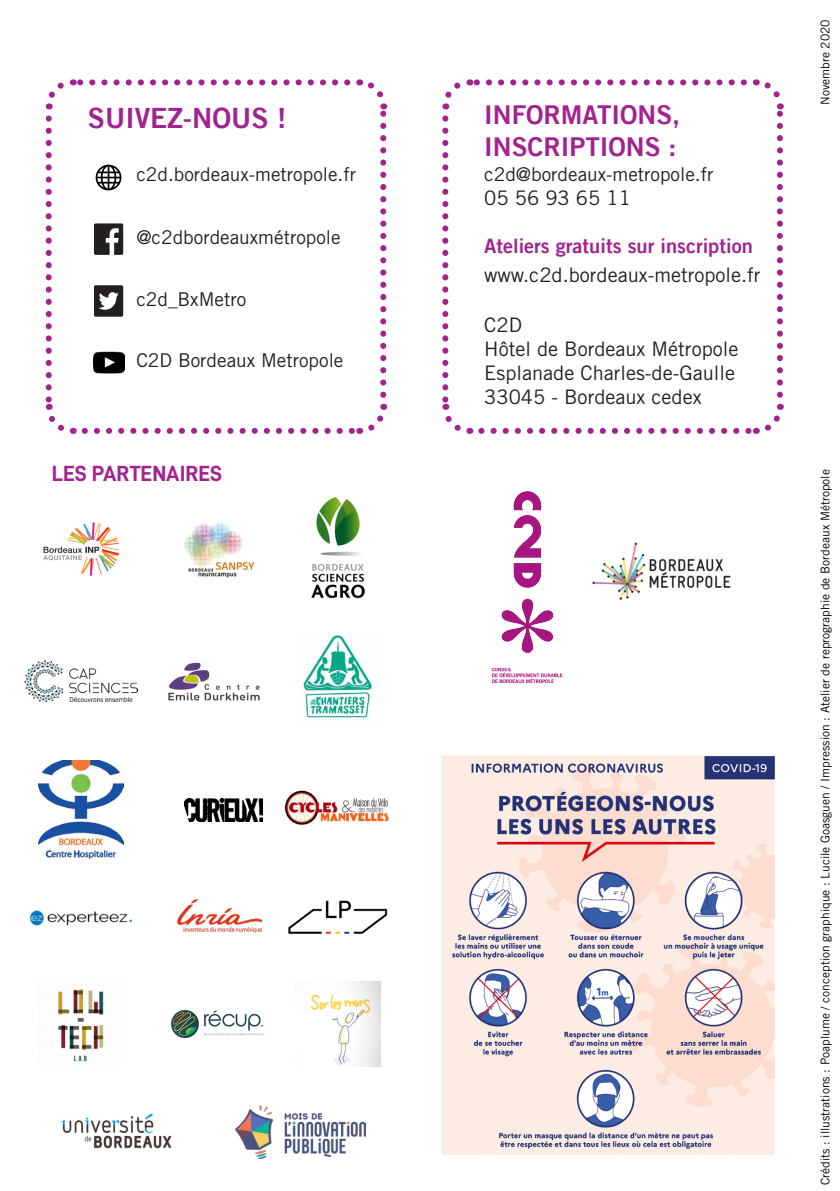
<style>
.page{position:relative;width:840px;height:1191px;background:#fff}
.page>*{position:absolute;margin:0;border:0;box-sizing:border-box;transform-origin:0 0}
.t1{font:28px "Trade Gothic LT Bold Two";color:#a2238e}
.t2{font:26px "Trade Gothic LT Bold Two";color:#a2238e}
.t3{font:22px "D DIN Bold";color:#a2238e}
.t4{font:20px "Trade Gothic LT Std";color:#231f20}
.t5{font:20px "Trade Gothic Bold Two";color:#a2238e}
.t6{font:19px "Trade Gothic LT Std";color:#231f20}
.t7{font:12px "Trade Gothic LT Std";color:#000}
</style>
<div class="page">
<svg style="left:85px;top:428px;width:268px;height:6px"></svg>
<svg style="left:45px;top:118px;width:29px;height:316px"></svg>
<svg style="left:359px;top:404px;width:29px;height:30px"></svg>
<svg style="left:358px;top:79px;width:30px;height:316px"></svg>
<svg style="left:45px;top:79px;width:302px;height:30px"></svg>
<svg style="left:94px;top:223px;width:29px;height:32px"></svg>
<div style="left:94px;top:285px;width:29px;height:32px;background:#231f20;border-radius:2px"></div>
<svg style="left:99px;top:292px;width:19px;height:18px"></svg>
<svg style="left:481px;top:428px;width:268px;height:6px"></svg>
<svg style="left:442px;top:118px;width:28px;height:316px"></svg>
<svg style="left:755px;top:404px;width:29px;height:30px"></svg>
<svg style="left:754px;top:79px;width:30px;height:316px"></svg>
<svg style="left:442px;top:79px;width:301px;height:30px"></svg>
<img style="left:93px;top:351px;width:31px;height:23px">
<svg style="left:96px;top:165px;width:25px;height:25px"></svg>
<img style="left:592px;top:542px;width:139px;height:58px">
<img style="left:235px;top:1105px;width:130px;height:53px">
<img style="left:29px;top:910px;width:104px;height:16px">
<img style="left:38px;top:981px;width:85px;height:83px">
<img style="left:288px;top:900px;width:100px;height:34px">
<img style="left:178px;top:900px;width:84px;height:32px">
<img style="left:284px;top:790px;width:105px;height:35px">
<img style="left:184px;top:799px;width:78px;height:22px">
<img style="left:303px;top:635px;width:69px;height:84px">
<img style="left:38px;top:760px;width:85px;height:98px">
<img style="left:61px;top:1113px;width:111px;height:36px">
<img style="left:170px;top:1009px;width:95px;height:29px">
<img style="left:310px;top:981px;width:70px;height:85px">
<img style="left:184px;top:522px;width:71px;height:56px">
<img style="left:311px;top:497px;width:54px;height:102px">
<img style="left:24px;top:660px;width:114px;height:42px">
<img style="left:168px;top:662px;width:92px;height:39px">
<img style="left:43px;top:522px;width:77px;height:54px">
<img style="left:441px;top:755px;width:333px;height:399px">
<img style="left:491px;top:491px;width:72px;height:193px">
<p class="t1" style="left:88px;top:101px;width:200px">SUIVEZ-NOUS !</p>
<p class="t6" style="left:136px;top:163px;width:221px">c2d.bordeaux-metropole.fr</p>
<p class="t6" style="left:136px;top:226px;width:206px">@c2dbordeauxmétropole</p>
<p class="t6" style="left:136px;top:287px;width:111px">c2d_BxMetro</p>
<p class="t6" style="left:136px;top:349px;width:208px">C2D Bordeaux Metropole</p>
<p class="t3" style="left:52px;top:462px;width:172px">LES PARTENAIRES</p>
<p class="t2" style="left:484px;top:99px;width:197px">INFORMATIONS,</p>
<p class="t2" style="left:484px;top:130px;width:194px">INSCRIPTIONS :</p>
<p class="t6" style="left:484px;top:163px;width:230px">c2d@bordeaux-metropole.fr</p>
<p class="t4" style="left:484px;top:186px;width:148px">05 56 93 65 11</p>
<p class="t5" style="left:484px;top:233px;width:270px">Ateliers gratuits sur inscription</p>
<p class="t4" style="left:484px;top:262px;width:278px">www.c2d.bordeaux-metropole.fr</p>
<p class="t4" style="left:484px;top:312px;width:39px">C2D</p>
<p class="t4" style="left:484px;top:336px;width:255px">Hôtel de Bordeaux Métropole</p>
<p class="t4" style="left:484px;top:360px;width:252px">Esplanade Charles-de-Gaulle</p>
<p class="t4" style="left:484px;top:384px;width:219px">33045 - Bordeaux cedex</p>
<p class="t7" style="left:817px;top:105px;width:87px;rotate:-90deg">Novembre 2020</p>
<p class="t7" style="left:817px;top:1185px;width:717px;rotate:-90deg">Crédits : illustrations : Poaplume / conception graphique : Lucile Goasguen / Impression : Atelier de reprographie de Bordeaux Métropole</p>
</div>
